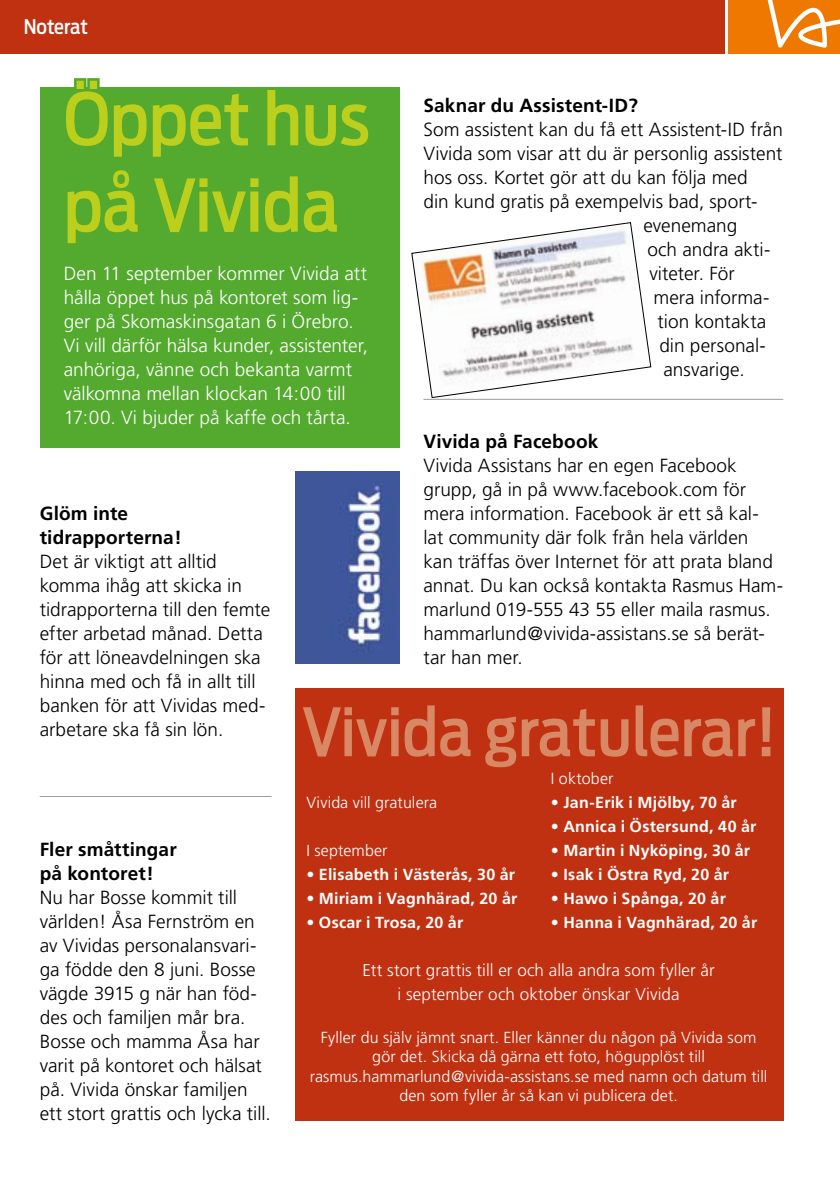
<style>
.page{position:relative;width:840px;height:1191px;background:#fff}
.page>*{position:absolute;margin:0;border:0;box-sizing:border-box;transform-origin:0 0}
.t1{font:500 72px/86.4px "Antenna Cond";color:#bbcf1c}
.t2{font:500 66px "Antenna Cond";color:#d98865}
.t3{font:500 20px "Antenna Cond";color:#fff}
.t4{font:300 19px/24px "Frutiger";color:#000}
.t5{font:300 19px/24px "Frutiger";color:#fff}
.t6{font:700 19px/24px "Frutiger";letter-spacing:.005em;color:#000}
.t7{font:300 17px/24px "Frutiger";letter-spacing:.005em;color:#fff;text-align:center}
.t8{font:300 16px/19.2px "Frutiger";letter-spacing:.005em;color:#fff;text-align:center}
.t9{font:700 16px "Frutiger";letter-spacing:.015em;color:#fff}
</style>
<div class="page">
<div style="left:295px;top:472px;width:104px;height:192px;background:#3f5699"></div>
<div style="left:728px;top:0;width:111px;height:54px;background:#ef7800"></div>
<svg style="left:767px;top:0;width:72px;height:48px"></svg>
<div style="left:0;top:0;width:724px;height:54px;background:#c03112"></div>
<div style="left:295px;top:688px;width:487px;height:432px;background:#c03112"></div>
<div style="left:40px;top:88px;width:359px;height:360px;background:#54a92f"></div>
<svg style="left:61px;top:78px;width:312px;height:10px"></svg>
<hr style="left:40px;top:796px;width:231px;height:1px;background:#9c9c9c">
<svg style="left:411px;top:222px;width:240px;height:176px"></svg>
<img style="left:345px;top:480px;width:41px;height:167px">
<hr style="left:423px;top:399px;width:359px;height:1px;background:#9c9c9c">
<p class="t3" style="left:24px;top:15px;width:80px">Xxxxxxxx</p>
<p class="t3" style="left:24px;top:15px;width:66px">Noterat</p>
<h1 class="t1" style="left:64px;top:76px;width:307px">Öppet hus på Vivida</h1>
<p class="t5" style="left:64px;top:261px;width:306px">Den 11 september kommer Vivida att hålla öppet hus på kontoret som lig&shy;ger på Skomaskinsgatan 6 i Örebro.<br>Vi vill därför hälsa kunder, assistenter, anhöriga, vänne och bekanta varmt välkomna mellan klockan 14:00 till 17:00. Vi bjuder på kaffe och tårta.</p>
<p class="t6" style="left:423px;top:93px;width:216px">Saknar du Assistent-ID?</p>
<p class="t4" style="left:423px;top:117px;width:361px">Som assistent kan du få ett Assistent-ID från</p>
<p class="t4" style="left:423px;top:141px;width:360px">Vivida som visar att du är personlig assistent</p>
<p class="t4" style="left:423px;top:165px;width:325px">hos oss. Kortet gör att du kan följa med</p>
<p class="t4" style="left:423px;top:189px;width:332px">din kund gratis på exempelvis bad, sport--</p>
<p class="t4" style="left:643px;top:213px;width:95px">evenemang</p>
<p class="t4" style="left:647px;top:237px;width:124px">och andra akti-</p>
<p class="t4" style="left:649px;top:261px;width:87px">viteter. För</p>
<p class="t4" style="left:653px;top:285px;width:117px">mera informa-</p>
<p class="t4" style="left:657px;top:309px;width:110px">tion kontakta</p>
<p class="t4" style="left:659px;top:333px;width:106px">din personal-</p>
<p class="t4" style="left:663px;top:357px;width:83px">ansvarige.</p>
<p class="t6" style="left:40px;top:501px;width:143px">Glöm inte tidrapporterna!</p>
<p class="t4" style="left:40px;top:549px;width:232px">Det är viktigt att alltid komma ihåg att skicka in tidrapporterna till den femte efter arbetad månad. Detta för att löneavdelningen ska hinna med och få in allt till banken för att Vividas med&shy;arbetare ska få sin lön.</p>
<p class="t6" style="left:40px;top:837px;width:138px">Fler småttingar på kontoret!</p>
<p class="t4" style="left:40px;top:885px;width:232px">Nu har Bosse kommit till världen! Åsa Fernström en av Vividas personalansvari&shy;ga födde den 8 juni. Bosse vägde 3915 g när han föd&shy;des och familjen mår bra.<br>Bosse och mamma Åsa har varit på kontoret och hälsat på. Vivida önskar familjen ett stort grattis och lycka till.</p>
<p class="t6" style="left:423px;top:429px;width:176px">Vivida på Facebook</p>
<p class="t4" style="left:423px;top:453px;width:361px">Vivida Assistans har en egen Facebook grupp, gå in på www.facebook.com för mera information. Facebook är ett så kal&shy;lat community där folk från hela världen<br>kan träffas över Internet för att prata bland annat. Du kan också kontakta Rasmus Ham&shy;marlund 019-555 43 55 eller maila rasmus. hammarlund@vivida-assistans.se så berät&shy;tar han mer.</p>
<h2 class="t2" style="left:301px;top:693px;width:476px">Vivida gratulerar!</h2>
<p class="t8" style="left:306px;top:793px;width:132px">Vivida vill gratulera</p>
<p class="t8" style="left:306px;top:841px;width:83px">I september</p>
<p class="t9" style="left:306px;top:865px;width:210px">• Elisabeth i Västerås, 30 år</p>
<p class="t9" style="left:306px;top:889px;width:212px">• Miriam i Vagnhärad, 20 år</p>
<p class="t9" style="left:306px;top:913px;width:158px">• Oscar i Trosa, 20 år</p>
<p class="t8" style="left:550px;top:769px;width:64px">I oktober</p>
<p class="t9" style="left:550px;top:793px;width:187px">• Jan-Erik i Mjölby, 70 år</p>
<p class="t9" style="left:550px;top:817px;width:207px">• Annica i Östersund, 40 år</p>
<p class="t9" style="left:550px;top:841px;width:201px">• Martin i Nyköping, 30 år</p>
<p class="t9" style="left:550px;top:865px;width:179px">• Isak i Östra Ryd, 20 år</p>
<p class="t9" style="left:550px;top:889px;width:176px">• Hawo i Spånga, 20 år</p>
<p class="t9" style="left:550px;top:913px;width:208px">• Hanna i Vagnhärad, 20 år</p>
<p class="t7" style="left:362px;top:958px;width:354px">Ett stort grattis till er och alla andra som fyller år i september och oktober önskar Vivida</p>
<p class="t8" style="left:309px;top:1028px;width:459px">Fyller du själv jämnt snart. Eller känner du någon på Vivida som gör det. Skicka då gärna ett foto, högupplöst till rasmus.hammarlund@vivida-assistans.se med namn och datum till den som fyller år så kan vi publicera det.</p>
</div>
